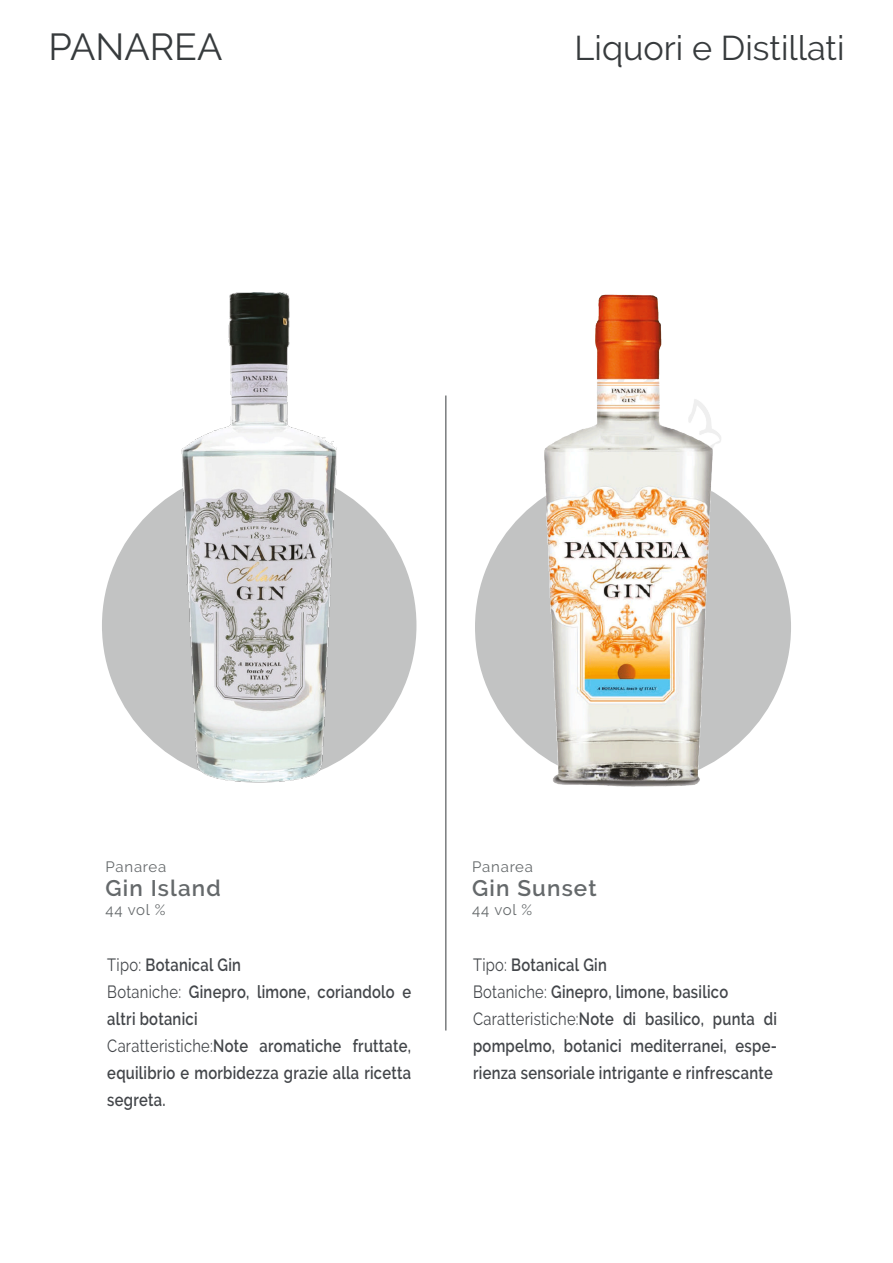
<style>
.page{position:relative;width:893px;height:1263px;background:#fff}
.page>*{position:absolute;margin:0;border:0;box-sizing:border-box;transform-origin:0 0}
.t1{font:37.5px "Raleway";color:#373b3d}
.t2{font:34.2px "Raleway";color:#373b3d}
.t3{font:600 22.5px "Raleway";letter-spacing:.05em;color:#65696b}
.t4{font:600 17.7px/27px "Raleway";letter-spacing:.02em;color:#43464a;scale:.83 1}
.t5{font:15px "Raleway";letter-spacing:.05em;color:#65696b}
.s1{font-weight:400}
</style>
<div class="page">
<hr style="left:446px;top:395px;width:1px;height:635px;background:#373b3d">
<div style="left:102px;top:468px;width:314px;height:315px;background:#c2c3c3;border-radius:50%"></div>
<div style="left:475px;top:470px;width:316px;height:314px;background:#c2c3c3;border-radius:50%"></div>
<img style="left:545px;top:295px;width:177px;height:491px">
<img style="left:181px;top:293px;width:156px;height:488px">
<h1 class="t1" style="left:48px;top:25px;width:175px">PANAREA</h1>
<h2 class="t2" style="left:575px;top:28px;width:271px">Liquori e Distillati</h2>
<p class="t5" style="left:106px;top:858px;width:62px">Panarea</p>
<p class="t3" style="left:106px;top:875px;width:117px">Gin Island</p>
<p class="t5" style="left:106px;top:901px;width:61px">44 vol %</p>
<p class="t4" style="left:107px;top:951px;width:368px"><span class="s1">Tipo:</span> Botanical Gin<br><span class="s1">Botaniche:</span> Ginepro, limone, coriandolo e altri botanici<br><span class="s1">Caratteristiche:</span>Note aromatiche fruttate, equilibrio e morbidezza grazie alla ricetta segreta.</p>
<p class="t5" style="left:472px;top:858px;width:62px">Panarea</p>
<p class="t3" style="left:472px;top:875px;width:126px">Gin Sunset</p>
<p class="t5" style="left:472px;top:901px;width:61px">44 vol %</p>
<p class="t4" style="left:473px;top:951px;width:368px"><span class="s1">Tipo:</span> Botanical Gin<br><span class="s1">Botaniche:</span> Ginepro, limone, basilico <span class="s1">Caratteristiche:</span>Note di basilico, punta di pompelmo, botanici mediterranei, espe&shy;rienza sensoriale intrigante e rinfrescante</p>
</div>
